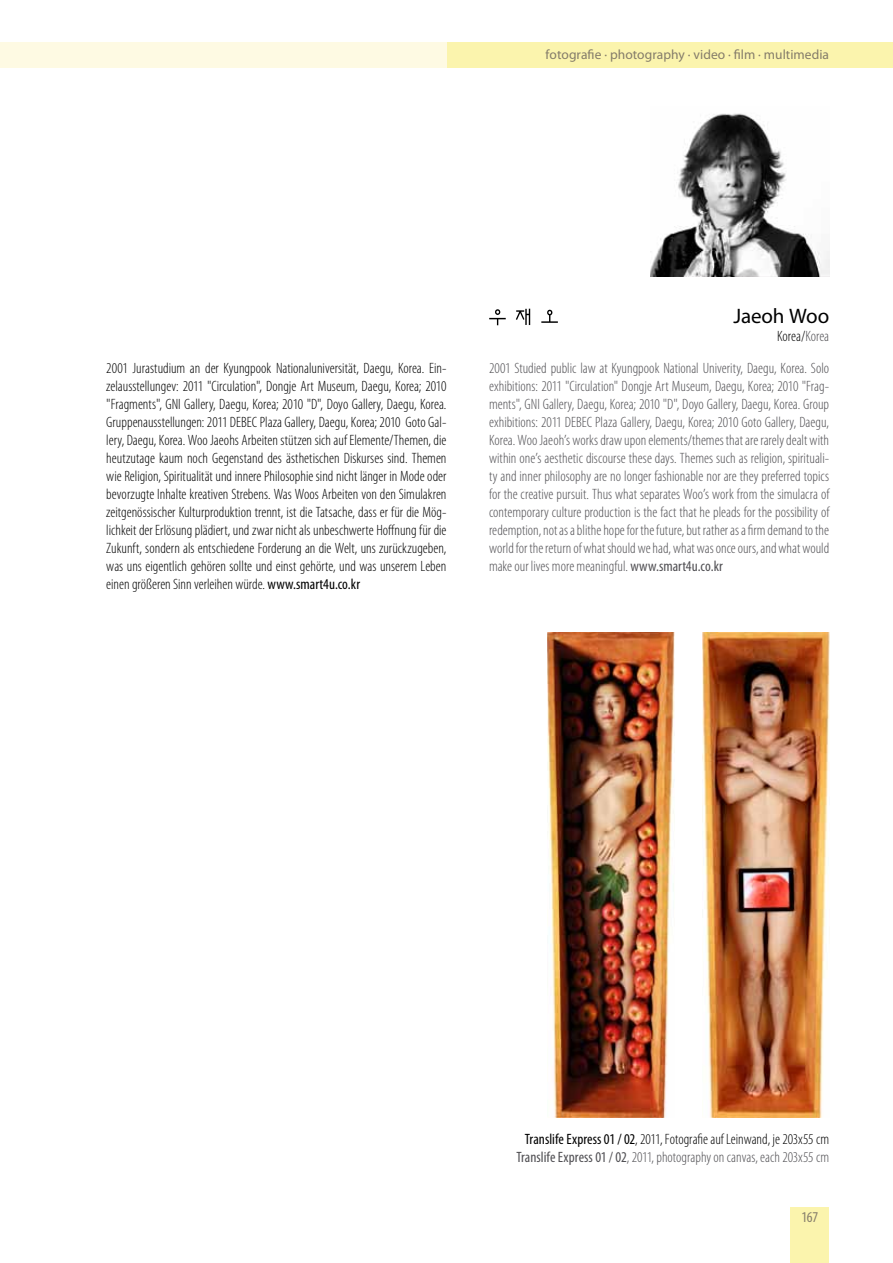
<style>
.page{position:relative;width:893px;height:1263px;background:#fff}
.page>*{position:absolute;margin:0;border:0;box-sizing:border-box;transform-origin:0 0}
.t1{font:21px "Myriad Pro";letter-spacing:-.005em;color:#000}
.t2{font:300 condensed 15px/18px "Myriad Pro";color:#000;text-align:justify}
.t3{font:300 condensed 15px/18px "Myriad Pro";color:#504f53;text-align:justify}
.t4{font:condensed 15px "Myriad Pro";color:#847c6a}
.t5{font:13.5px "Myriad Pro";letter-spacing:.005em;color:#847c6a}
.s1{font-weight:400}
.s2{color:#504f53}
.s3{font-weight:400;color:#504f53}
</style>
<div class="page">
<div style="left:791px;top:1208px;width:38px;height:55px;background:#fbf4ad"></div>
<div style="left:446px;top:43px;width:447px;height:25px;background:#fbf4ad"></div>
<div style="left:0;top:43px;width:446px;height:25px;background:#fefae3"></div>
<img style="left:703px;top:633px;width:126px;height:485px">
<img style="left:548px;top:633px;width:126px;height:485px">
<img style="left:650px;top:113px;width:179px;height:163px">
<svg style="left:489px;top:309px;width:17px;height:16px"></svg>
<svg style="left:516px;top:309px;width:14px;height:16px"></svg>
<svg style="left:541px;top:310px;width:17px;height:13px"></svg>
<p class="t5" style="left:546px;top:46px;width:285px">fotografie · photography · video · film · multimedia</p>
<p class="t2" style="left:106px;top:359px;width:342px">2001 Jurastudium an der Kyungpook Nationaluniversität, Daegu, Korea. Ein&shy;zelausstellungev: 2011 "Circulation", Dongje Art Museum, Daegu, Korea; 2010 "Fragments", GNI Gallery, Daegu, Korea; 2010 "D", Doyo Gallery, Daegu, Korea.<br>Gruppenausstellungen: 2011 DEBEC Plaza Gallery, Daegu, Korea; 2010 Goto Gal&shy;lery, Daegu, Korea. Woo Jaeohs Arbeiten stützen sich auf Elemente/Themen, die heutzutage kaum noch Gegenstand des ästhetischen Diskurses sind. Themen wie Religion, Spiritualität und innere Philosophie sind nicht länger in Mode oder bevorzugte Inhalte kreativen Strebens. Was Woos Arbeiten von den Simulakren zeitgenössischer Kulturproduktion trennt, ist die Tatsache, dass er für die Mög&shy;lichkeit der Erlösung plädiert, und zwar nicht als unbeschwerte Hoffnung für die Zukunft, sondern als entschiedene Forderung an die Welt, uns zurückzugeben, was uns eigentlich gehören sollte und einst gehörte, und was unserem Leben einen größeren Sinn verleihen würde. <span class="s1">www.smart4u.co.kr</span></p>
<h1 class="t1" style="left:733px;top:303px;width:97px">Jaeoh Woo</h1>
<p class="t2" style="left:777px;top:327px;width:53px">Korea/<span class="s2">Korea</span></p>
<p class="t3" style="left:489px;top:359px;width:342px">2001 Studied public law at Kyungpook National Univerity, Daegu, Korea. Solo exhibitions: 2011 "Circulation" Dongje Art Museum, Daegu, Korea; 2010 "Frag&shy;ments", GNI Gallery, Daegu, Korea; 2010 "D", Doyo Gallery, Daegu, Korea. Group exhibitions: 2011 DEBEC Plaza Gallery, Daegu, Korea; 2010 Goto Gallery, Daegu, Korea. Woo Jaeoh’s works draw upon elements/themes that are rarely dealt with within one’s aesthetic discourse these days. Themes such as religion, spirituali&shy;ty and inner philosophy are no longer fashionable nor are they preferred topics for the creative pursuit. Thus what separates Woo’s work from the simulacra of contemporary culture production is the fact that he pleads for the possibility of redemption, not as a blithe hope for the future, but rather as a firm demand to the world for the return of what should we had, what was once ours, and what would make our lives more meaningful. <span class="s1">www.smart4u.co.kr</span></p>
<p class="t2" style="left:516px;top:1130px;width:314px;text-align:center"><span class="s1">Translife Express 01 / 02</span>, 2011, Fotografie auf Leinwand, je 203x55 cm<br><span class="s3">Translife Express 01 / 02</span><span class="s2">, 2011, photography on canvas, each 203x55 cm</span></p>
<p class="t4" style="left:802px;top:1208px;width:18px">167</p>
</div>
